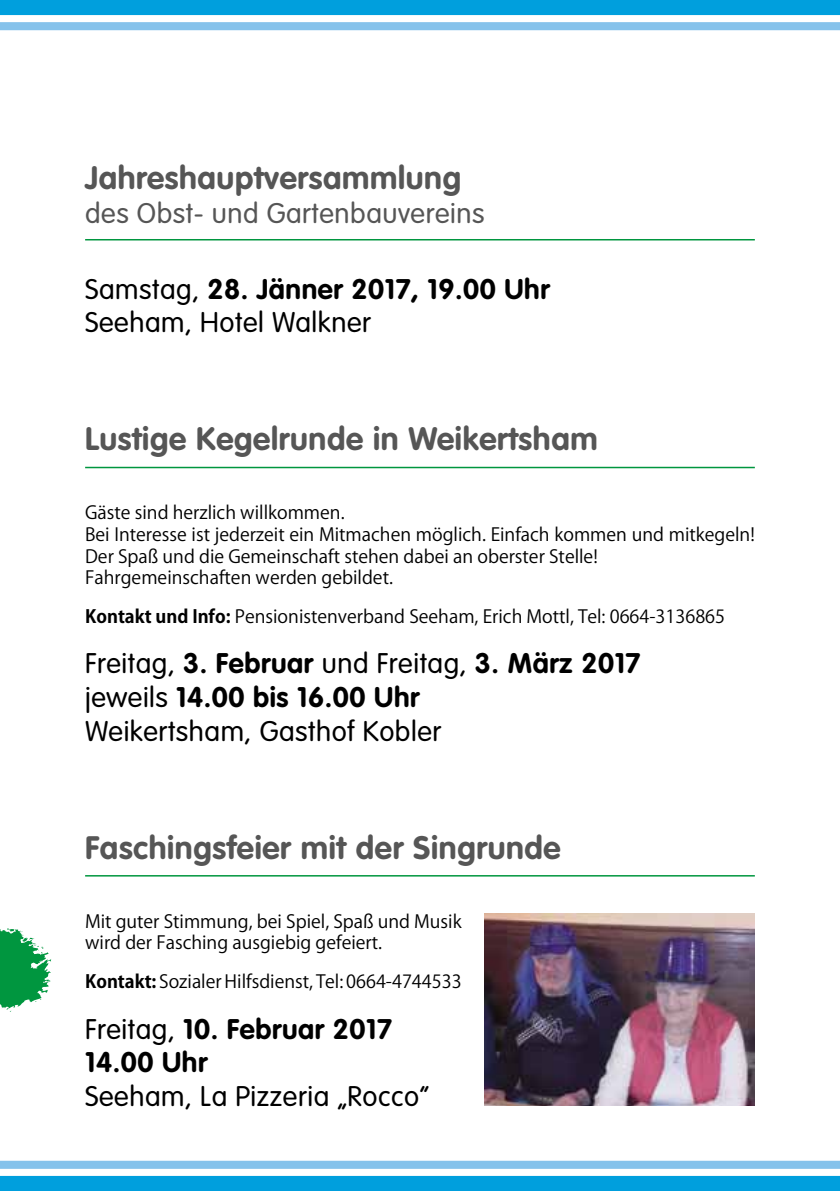
<style>
.page{position:relative;width:840px;height:1191px;background:#fff}
.page>*{position:absolute;margin:0;border:0;box-sizing:border-box;transform-origin:0 0}
.t1{font:700 32px "VAG Rounded Std";letter-spacing:.02em;color:#565656}
.t2{font:300 28px/33.6px "VAG Rounded Std";letter-spacing:.02em;color:#000}
.t3{font:700 28px/33.6px "VAG Rounded Std";letter-spacing:.02em;color:#000}
.t4{font:300 28px "VAG Rounded Std";letter-spacing:.02em;color:#565656}
.t5{font:18px/21.6px "Koz Go Pro";color:#000}
.s1{font-weight:700}
.s2{font-weight:300}
</style>
<div class="page">
<div style="left:0;top:1175px;width:840px;height:16px;background:#009fdd"></div>
<svg style="left:0;top:1160px;width:840px;height:8px;background:#90c7ec"></svg>
<div style="left:0;top:0;width:840px;height:15px;background:#009fdd"></div>
<svg style="left:0;top:22px;width:840px;height:8px;background:#87c3eb"></svg>
<svg style="left:0;top:928px;width:52px;height:83px"></svg>
<img style="left:484px;top:913px;width:270px;height:192px">
<hr style="left:85px;top:875px;width:669px;height:1px;background:#00963f">
<hr style="left:85px;top:467px;width:669px;height:1px;background:#00963f">
<hr style="left:85px;top:239px;width:669px;height:1px;background:#00963f">
<h1 class="t1" style="left:85px;top:159px;width:377px">Jahreshauptversammlung</h1>
<h2 class="t4" style="left:85px;top:197px;width:401px">des Obst- und Gartenbauvereins</h2>
<h2 class="t2" style="left:85px;top:273px;width:466px">Samstag, <span class="s1">28. Jänner 2017, 19.00 Uhr<br></span>Seeham, Hotel Walkner</h2>
<h1 class="t1" style="left:85px;top:420px;width:514px">Lustige Kegelrunde in Weikertsham</h1>
<p class="t5" style="left:85px;top:502px;width:670px">Gäste sind herzlich willkommen.<br>Bei Interesse ist jederzeit ein Mitmachen möglich. Einfach kommen und mitkegeln!<br>Der Spaß und die Gemeinschaft stehen dabei an oberster Stelle!<br>Fahrgemeinschaften werden gebildet.</p>
<p class="t5" style="left:85px;top:606px;width:641px"><span class="s1">Kontakt und Info:</span> Pensionistenverband Seeham, Erich Mottl, Tel: 0664-3136865</p>
<h2 class="t2" style="left:85px;top:648px;width:556px">Freitag, <span class="s1">3. Februar</span> und Freitag, <span class="s1">3. März 2017 </span>jeweils <span class="s1">14.00 bis 16.00 Uhr<br></span>Weikertsham, Gasthof Kobler</h2>
<h1 class="t1" style="left:85px;top:828px;width:477px">Faschingsfeier mit der Singrunde</h1>
<p class="t5" style="left:85px;top:910px;width:378px">Mit guter Stimmung, bei Spiel, Spaß und Musik wird der Fasching ausgiebig gefeiert.</p>
<p class="t5" style="left:85px;top:971px;width:378px"><span class="s1">Kontakt:</span> Sozialer Hilfsdienst, Tel: 0664-4744533</p>
<h2 class="t3" style="left:85px;top:1013px;width:308px"><span class="s2">Freitag,</span> 10. Februar 2017<br>14.00 Uhr</h2>
<h2 class="t2" style="left:85px;top:1080px;width:345px">Seeham, La Pizzeria „Rocco”</h2>
</div>
